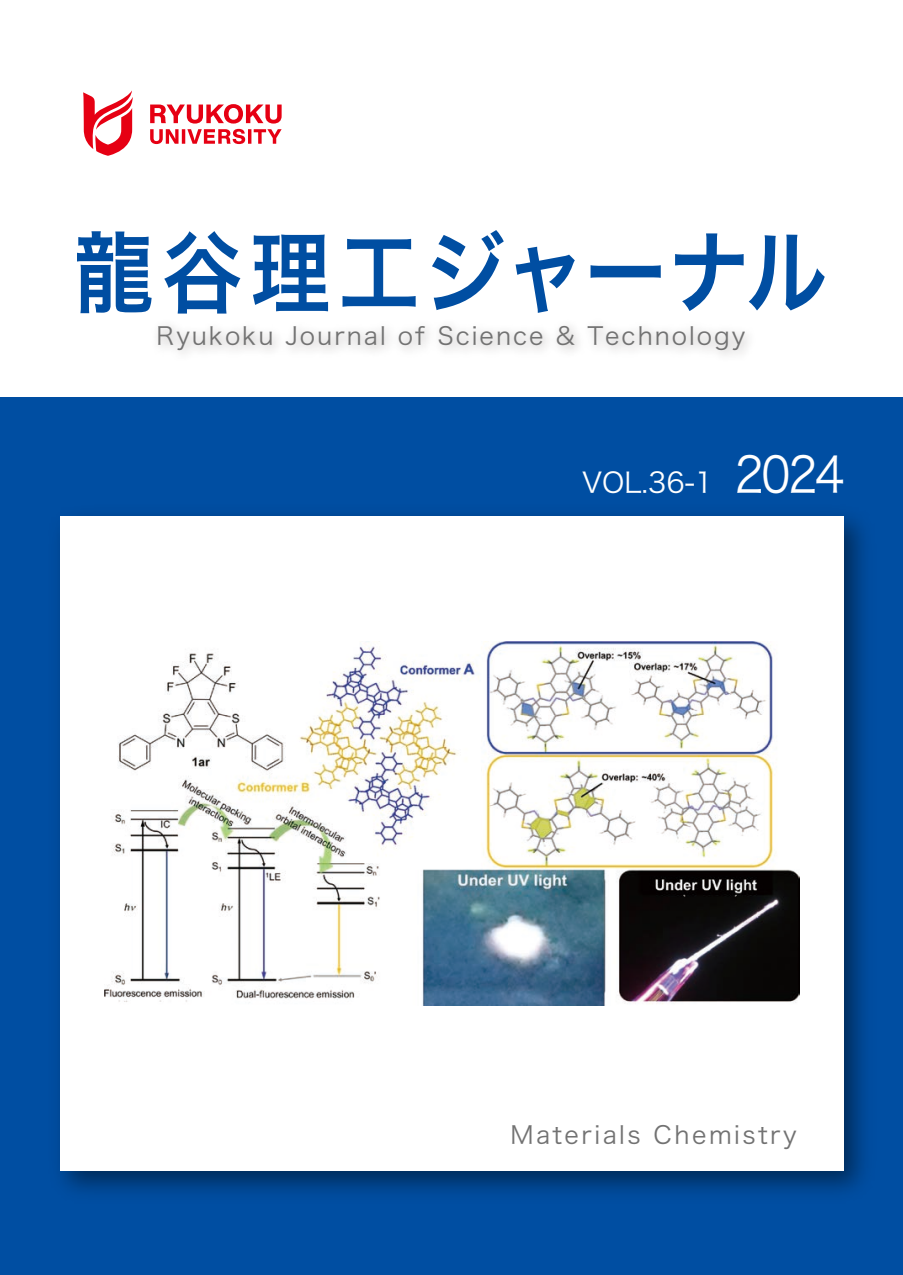
<style>
.page{position:relative;width:903px;height:1275px;background:#fff}
.page>*{position:absolute;margin:0;border:0;box-sizing:border-box;transform-origin:0 0}
.t1{font:91px "Hira Kaku Pro W6";letter-spacing:-.02em;color:#004ea2;scale:.9 1}
.t2{font:28px "Hira Kaku Pro W3";color:#fff}
.t3{font:24.5px "Hira Kaku Pro W3";letter-spacing:.08em;color:#727272}
.t4{font:24.5px "Hira Kaku Pro W3";letter-spacing:.1em;color:#727272}
.s1{font-size:89.25px}
.s2{font-size:49px}
</style>
<div class="page">
<div style="left:0;top:397px;width:903px;height:878px;background:#004ea2"></div>
<div style="left:60px;top:516px;width:784px;height:655px;background:#fff"></div>
<svg style="left:83px;top:91px;width:199px;height:65px"></svg>
<img style="left:104px;top:641px;width:695px;height:364px">
<h1 class="t1" style="left:74px;top:190px;width:839px"><span class="s1">龍谷理工</span>ジャーナル</h1>
<p class="t3" style="left:157px;top:314px;width:590px">Ryukoku Journal of Science &amp; Technology</p>
<p class="t2" style="left:582px;top:457px;width:264px">VOL.36-1 <span class="s2">2024</span></p>
<p class="t4" style="left:510px;top:1113px;width:288px">Materials Chemistry</p>
</div>
